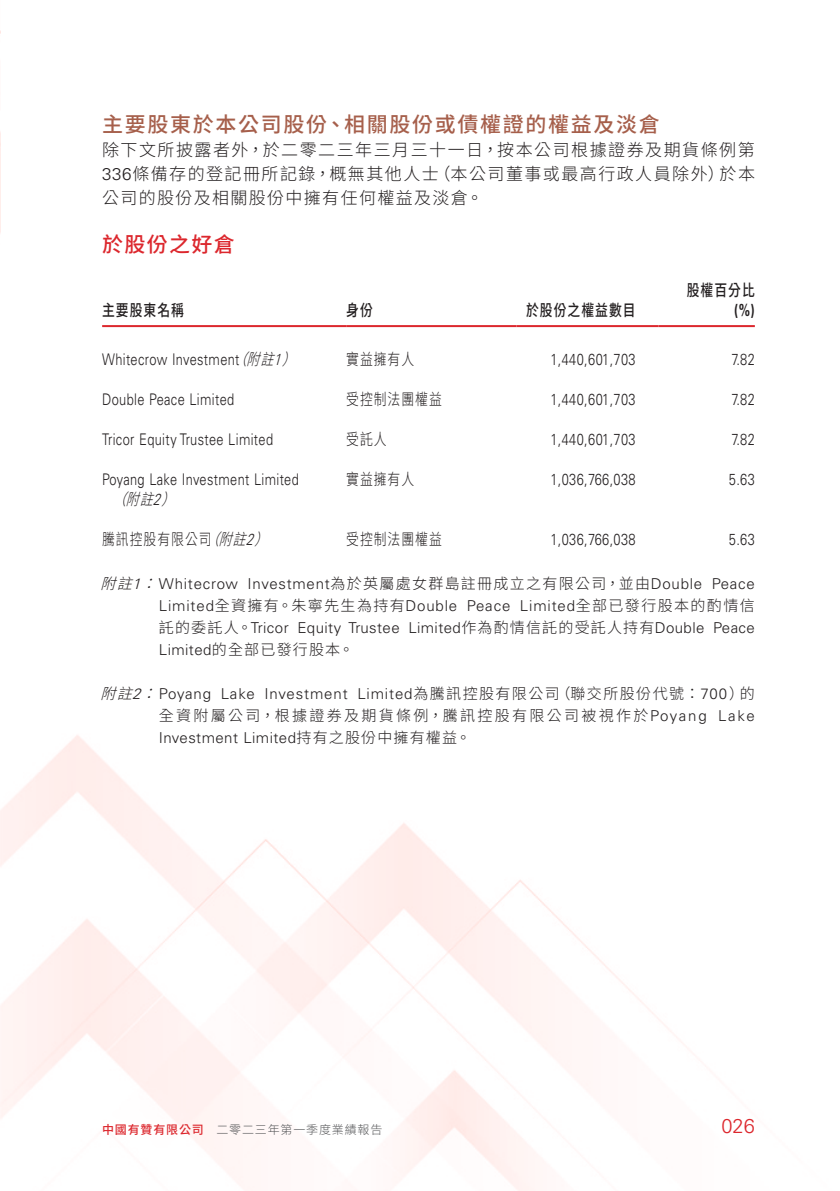
<style>
.page{position:relative;width:840px;height:1191px;background:#fff}
.page>*{position:absolute;margin:0;border:0;box-sizing:border-box;transform-origin:0 0}
.Heading_1{font:500 21px "Source Han Sans TC";letter-spacing:.08em;color:#a65f4b}
.Heading_2{font:500 21px "Source Han Sans TC";letter-spacing:.065em;color:#dc272d}
.t1{font:300 20px "Univers LT Std";color:#dc272d}
.Body_Text{font:300 17px/24px "Source Han Sans TC";letter-spacing:.085em;color:#231f20;text-align:right}
.Body_Text-2{font:300 16px/20px "Univers LT Std";letter-spacing:.03em;color:#231f20;scale:.8 1}
.Body_Text-3{font:300 16px "Source Han Sans TC";letter-spacing:.08em;color:#231f20;scale:.8 1}
.Body_Text-4{font:500 16px "Source Han Sans TC";letter-spacing:.08em;color:#231f20;scale:.8 1}
.Body_Text-5{font:italic 300 16px "Source Han Sans TC";color:#231f20;scale:.8 1}
.Body_Text-6{font:700 16px "Univers LT Std";color:#231f20;scale:.8 1}
.Notes{font:300 15px/22px "Source Han Sans TC";letter-spacing:.095em;color:#231f20}
.Notes-2{font:300 15px "Univers LT Std";letter-spacing:.05em;color:#231f20}
.Notes-3{font:300 15px/22px "Source Han Sans TC";letter-spacing:.155em;color:#231f20}
.Notes-4{font:300 15px "Univers LT Std";letter-spacing:.03em;color:#231f20}
.Notes-5{font:italic 300 15px "Univers LT Std";color:#231f20}
.Notes-6{font:italic 300 15px "Source Han Sans TC";color:#231f20}
.t2{font:300 12px "Source Han Sans TC";letter-spacing:.07em;color:#57585a}
.t3{font:500 12px "Source Han Sans TC";letter-spacing:.07em;color:#dc272d}
.s1{font-family:"Univers LT Std"}
.s2{font-family:"Source Han Sans TC";font-style:italic}
.s3{font-style:italic}
.s4{font-family:"Source Han Sans TC"}
</style>
<div class="page">
<img style="left:0;top:30px;width:1px;height:203px">
<hr style="left:102px;top:325px;width:244px;height:2px;background:#dc272d">
<hr style="left:346px;top:325px;width:170px;height:2px;background:#dc272d">
<hr style="left:516px;top:325px;width:142px;height:2px;background:#dc272d">
<hr style="left:658px;top:325px;width:96px;height:2px;background:#dc272d">
<p class="Heading_1" style="left:102px;top:112px;width:558px">主要股東於本公司股份、相關股份或債權證的權益及淡倉</p>
<p class="Body_Text" style="left:102px;top:138px;width:654px">除下文所披露者外，於二零二三年三月三十一日，按本公司根據證券及期貨條例第於本</p>
<p class="Body_Text" style="left:433px;top:162px;width:292px">（本公司董事或最高行政人員除外）</p>
<p class="Body_Text" style="left:102px;top:162px;width:382px;text-align:left"><span class="s1">336</span>條備存的登記冊所記錄，概無其他人士<br>公司的股份及相關股份中擁有任何權益及淡倉。</p>
<p class="Heading_2" style="left:102px;top:232px;width:134px">於股份之好倉</p>
<p class="Body_Text-4" style="left:102px;top:301px;width:104px">主要股東名稱</p>
<p class="Body_Text-4" style="left:346px;top:301px;width:35px">身份</p>
<p class="Body_Text-5" style="left:234px;top:350px;width:33px">（</p>
<p class="Body_Text-5" style="left:273px;top:350px;width:44px">）<span class="s1">1</span></p>
<p class="Body_Text-2" style="left:102px;top:349px;width:230px">Whitecrow Investment <span class="s2">附註</span></p>
<p class="Body_Text-3" style="left:346px;top:350px;width:86px">實益擁有人</p>
<p class="Body_Text-4" style="left:526px;top:301px;width:138px">於股份之權益數目</p>
<p class="Body_Text-2" style="left:550px;top:349px;width:108px">1,440,601,703</p>
<p class="Body_Text-4" style="left:686px;top:281px;width:86px">股權百分比</p>
<p class="Body_Text-6" style="left:733px;top:301px;width:27px">%) (</p>
<p class="Body_Text-2" style="left:731px;top:349px;width:31px">7.82</p>
<p class="Body_Text-2" style="left:102px;top:389px;width:167px">Double Peace Limited</p>
<p class="Body_Text-3" style="left:346px;top:390px;width:121px">受控制法團權益</p>
<p class="Body_Text-2" style="left:550px;top:389px;width:108px">1,440,601,703</p>
<p class="Body_Text-2" style="left:731px;top:389px;width:31px">7.82</p>
<p class="Body_Text-2" style="left:102px;top:429px;width:215px">Tricor Equity Trustee Limited</p>
<p class="Body_Text-2" style="left:153px;top:469px;width:184px;text-indent:-51px">Poyang Lake Investment Limited <span class="s2">(</span><span class="s3">2</span></p>
<p class="Body_Text-5" style="left:113px;top:490px;width:33px">（</p>
<p class="Body_Text-5" style="left:126px;top:490px;width:50px">附註</p>
<p class="Body_Text-3" style="left:346px;top:430px;width:52px">受託人</p>
<p class="Body_Text-3" style="left:346px;top:470px;width:86px">實益擁有人</p>
<p class="Body_Text-2" style="left:550px;top:429px;width:108px">1,440,601,703</p>
<p class="Body_Text-2" style="left:550px;top:469px;width:108px">1,036,766,038</p>
<p class="Body_Text-2" style="left:731px;top:429px;width:31px">7.82</p>
<p class="Body_Text-2" style="left:728px;top:469px;width:34px">5.63</p>
<p class="Body_Text-5" style="left:206px;top:530px;width:33px">（</p>
<p class="Body_Text-5" style="left:245px;top:530px;width:44px">）<span class="s1">2</span></p>
<p class="Body_Text-3" style="left:102px;top:530px;width:196px">騰訊控股有限公司<span class="s3">附註</span></p>
<p class="Body_Text-3" style="left:346px;top:530px;width:121px">受控制法團權益</p>
<p class="Body_Text-2" style="left:550px;top:529px;width:108px">1,036,766,038</p>
<p class="Body_Text-2" style="left:728px;top:529px;width:34px">5.63</p>
<p class="Notes-6" style="left:101px;top:575px;width:44px">附註</p>
<p class="Notes-2" style="left:159px;top:575px;width:81px">Whitecrow</p>
<p class="Notes-5" style="left:132px;top:575px;width:37px">1<span class="s4">：</span></p>
<p class="Notes" style="left:247px;top:573px;width:456px"><span class="s1">Investment</span>為於英屬處女群島註冊成立之有限公司，並由<span class="s1">Double</span></p>
<p class="Notes-2" style="left:711px;top:575px;width:45px">Peace</p>
<p class="Notes-2" style="left:159px;top:597px;width:300px">Limited<span class="s4">全資擁有。朱寧先生為持有</span>Double</p>
<p class="Notes-2" style="left:466px;top:597px;width:45px">Peace</p>
<p class="Notes" style="left:519px;top:595px;width:236px"><span class="s1">Limited</span>全部已發行股本的酌情信</p>
<p class="Notes" style="left:159px;top:617px;width:196px">託的委託人。<span class="s1">Tricor<br>Limited</span>的全部已發行股本。</p>
<p class="Notes-2" style="left:297px;top:619px;width:46px">Equity</p>
<p class="Notes-4" style="left:348px;top:619px;width:53px">Trustee</p>
<p class="Notes-4" style="left:408px;top:619px;width:297px">Limited<span class="s4">作為酌情信託的受託人持有</span>Double</p>
<p class="Notes-2" style="left:712px;top:619px;width:43px">Peace</p>
<p class="Notes-6" style="left:101px;top:685px;width:44px">附註</p>
<p class="Notes-5" style="left:132px;top:685px;width:37px">2<span class="s4">：</span></p>
<p class="Notes-2" style="left:159px;top:685px;width:54px">Poyang</p>
<p class="Notes-2" style="left:221px;top:685px;width:35px">Lake</p>
<p class="Notes-2" style="left:264px;top:685px;width:85px">Investment</p>
<p class="Notes" style="left:357px;top:683px;width:204px"><span class="s1">Limited</span>為騰訊控股有限公司</p>
<p class="Notes" style="left:555px;top:683px;width:190px">（聯交所股份代號：<span class="s1">700</span>）</p>
<p class="Notes" style="left:739px;top:683px;width:16px">的</p>
<p class="Notes-3" style="left:159px;top:705px;width:549px">全資附屬公司，根據證券及期貨條例，騰訊控股有限公司被視作於<span class="s1">Poyang<br>Investment Limited</span>持有之股份中擁有權益。</p>
<p class="Notes-2" style="left:717px;top:707px;width:38px">Lake</p>
<p class="t3" style="left:102px;top:1122px;width:103px">中國有贊有限公司</p>
<p class="t2" style="left:216px;top:1122px;width:167px">二零二三年第一季度業績報告</p>
<p class="t1" style="left:721px;top:1114px;width:35px">026</p>
</div>
